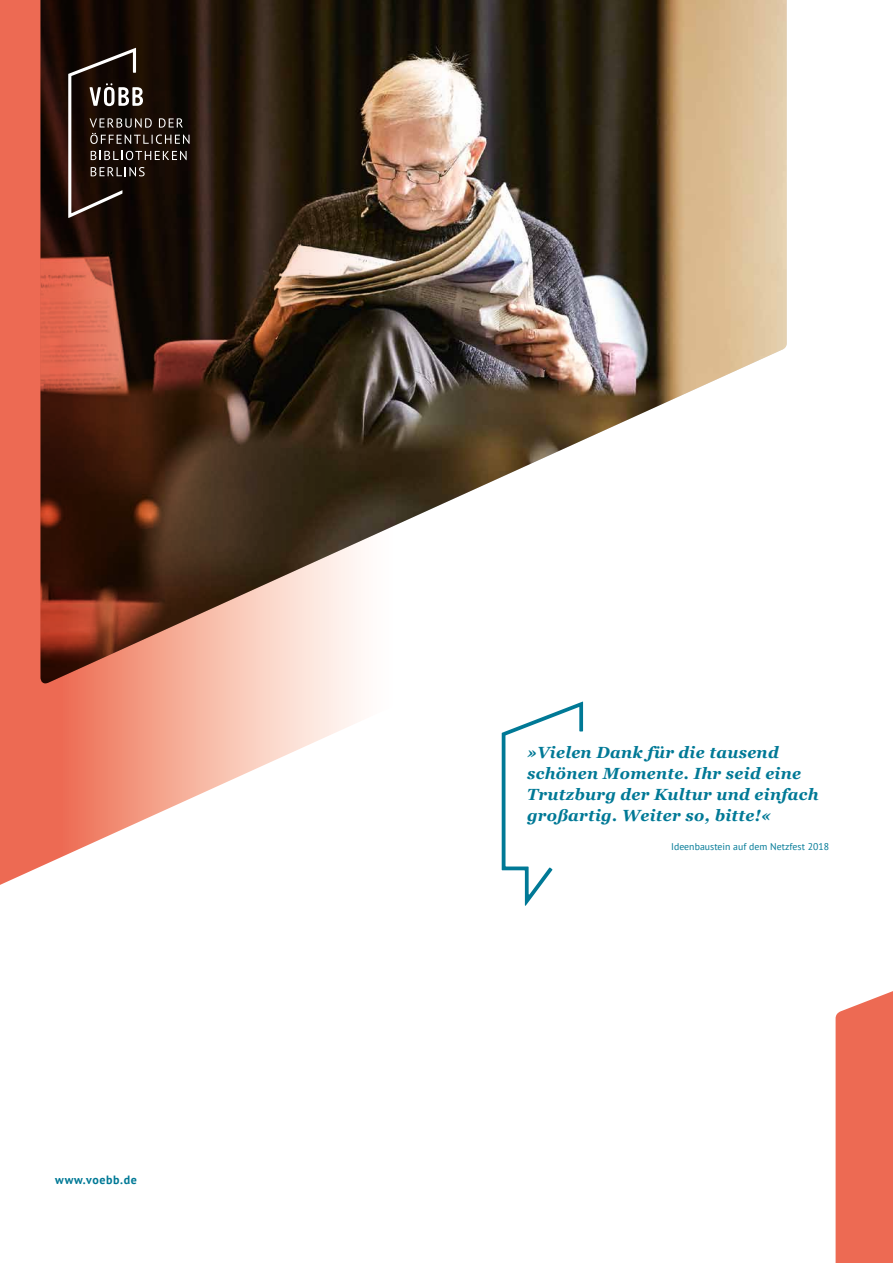
<style>
.page{position:relative;width:893px;height:1263px;background:#fff}
.page>*{position:absolute;margin:0;border:0;box-sizing:border-box;transform-origin:0 0}
.t1{font:italic 700 16.2px/21px "Georgia";letter-spacing:.02em;color:#007996}
.t2{font:700 12px "PT Sans";letter-spacing:.05em;color:#007996}
.t3{font:9.75px "PT Sans";letter-spacing:.005em;color:#007996}
</style>
<div class="page">
<svg style="left:0;top:0;width:361px;height:885px"></svg>
<img style="left:40px;top:0;width:747px;height:685px">
<div style="left:836px;top:991px;width:57px;height:272px;background:#ed6a53"></div>
<svg style="left:502px;top:701px;width:81px;height:205px"></svg>
<svg style="left:68px;top:48px;width:122px;height:170px"></svg>
<p class="t2" style="left:55px;top:1171px;width:83px">www.voebb.de</p>
<p class="t1" style="left:527px;top:741px;width:293px">»Vielen Dank für die tausend schönen Momente. Ihr seid eine<br>Trutzburg der Kultur und einfach großartig. Weiter so, bitte!«</p>
<p class="t3" style="left:671px;top:840px;width:159px">Ideenbaustein auf dem Netzfest 2018</p>
</div>
